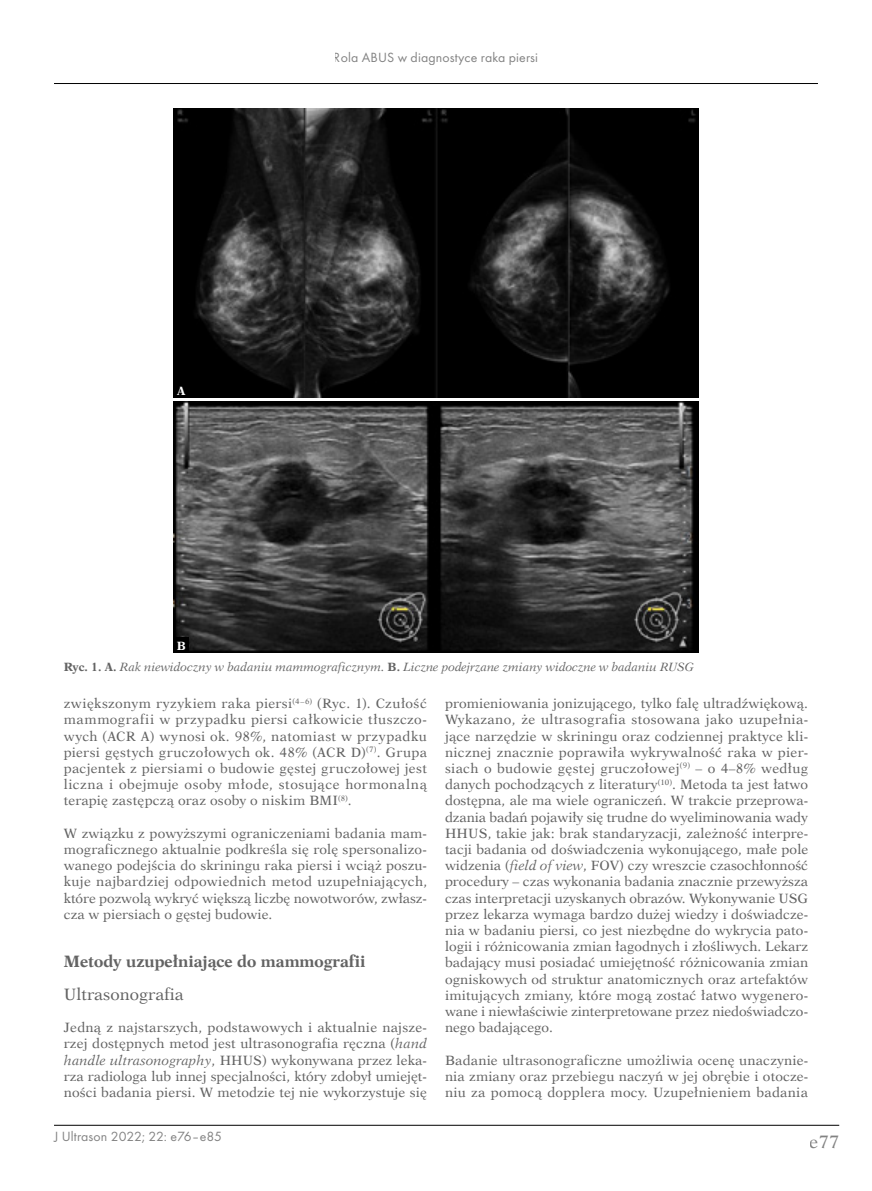
<style>
.page{position:relative;width:872px;height:1191px;background:#fff}
.page>*{position:absolute;margin:0;border:0;box-sizing:border-box;transform-origin:0 0}
.t1{font:18px "Dutch 823 EU Normal";color:#636363}
._1st_Srodtytul_PL_An{font:16.5px "Dutch 823 EU Bold";color:#636363}
._2st_Srodtytul_PL_An{font:16.5px "Dutch 823 EU Normal";color:#636363}
.t2{font:13.8px "Futura TCE";letter-spacing:.01em;color:#636363}
.BPL_-_Body_PL{font:13.5px/16.2px "Dutch 823 EU Normal";letter-spacing:.005em;color:#636363;text-align:justify}
.Podpis_zdjec_rys_PL{font:12px "Dutch 823 EU Italic";color:#636363}
.Normalny{font:12px "Dutch 823 EU Bold";color:#fff}
.s1{font-family:"Dutch 823 EU Bold"}
.s2{font-family:"Dutch 823 EU Italic"}
</style>
<div class="page">
<hr style="left:54px;top:1125px;width:785px;height:1px;background:#000">
<hr style="left:54px;top:83px;width:764px;height:1px;background:#000">
<img style="left:173px;top:108px;width:525px;height:290px">
<div style="left:173px;top:382px;width:16px;height:16px;background:#000"></div>
<img style="left:173px;top:402px;width:525px;height:251px">
<div style="left:173px;top:637px;width:16px;height:16px;background:#000"></div>
<p class="Normalny" style="left:177px;top:383px;width:10px">A</p>
<p class="Normalny" style="left:177px;top:638px;width:11px">B</p>
<p class="t2" style="left:334px;top:49px;width:206px">Rola ABUS w diagnostyce raka piersi</p>
<p class="Podpis_zdjec_rys_PL" style="left:64px;top:659px;width:632px"><span class="s1">Ryc. 1. A.</span> Rak niewidoczny w badaniu mammograficznym. <span class="s1">B.</span> Liczne podejrzane zmiany widoczne w badaniu RUSG</p>
<p class="BPL_-_Body_PL" style="left:64px;top:695px;width:365px">zwiększonym ryzykiem raka piersi<sup>(4–6)</sup> (Ryc. 1). Czułość mammografii w przypadku piersi całkowicie tłuszczo&shy;wych (ACR A) wynosi ok. 98%, natomiast w przypadku piersi gęstych gruczołowych ok. 48% (ACR D)<sup>(7)</sup>. Grupa pacjentek z piersiami o budowie gęstej gruczołowej jest liczna i obejmuje osoby młode, stosujące hormonalną terapię zastępczą oraz osoby o niskim BMI<sup>(8)</sup>.</p>
<p class="BPL_-_Body_PL" style="left:64px;top:825px;width:365px">W związku z powyższymi ograniczeniami badania mam&shy;mograficznego aktualnie podkreśla się rolę spersonalizo&shy;wanego podejścia do skriningu raka piersi i wciąż poszu&shy;kuje najbardziej odpowiednich metod uzupełniających, które pozwolą wykryć większą liczbę nowotworów, zwłasz&shy;cza w piersiach o gęstej budowie.</p>
<p class="_1st_Srodtytul_PL_An" style="left:64px;top:951px;width:303px">Metody uzupełniające do mammografii</p>
<p class="_2st_Srodtytul_PL_An" style="left:64px;top:984px;width:121px">Ultrasonografia</p>
<p class="BPL_-_Body_PL" style="left:64px;top:1019px;width:365px">Jedną z najstarszych, podstawowych i aktualnie najsze&shy;rzej dostępnych metod jest ultrasonografia ręczna (<span class="s2">hand handle ultrasonography</span>, HHUS) wykonywana przez leka&shy;rza radiologa lub innej specjalności, który zdobył umiejęt&shy;ności badania piersi. W metodzie tej nie wykorzystuje się</p>
<p class="t2" style="left:54px;top:1128px;width:170px">J Ultrason 2022; 22: e76–e85</p>
<p class="BPL_-_Body_PL" style="left:445px;top:695px;width:365px">promieniowania jonizującego, tylko falę ultradźwiękową.<br>Wykazano, że ultrasografia stosowana jako uzupełnia&shy;jące narzędzie w skriningu oraz codziennej praktyce kli&shy;nicznej znacznie poprawiła wykrywalność raka w pier&shy;siach o budowie gęstej gruczołowej<sup>(9)</sup> – o 4–8% według danych pochodzących z literatury<sup>(10)</sup>. Metoda ta jest łatwo dostępna, ale ma wiele ograniczeń. W trakcie przeprowa&shy;dzania badań pojawiły się trudne do wyeliminowania wady HHUS, takie jak: brak standaryzacji, zależność interpre&shy;tacji badania od doświadczenia wykonującego, małe pole widzenia (<span class="s2">field of view</span>, FOV) czy wreszcie czasochłonność procedury – czas wykonania badania znacznie przewyższa czas interpretacji uzyskanych obrazów. Wykonywanie USG przez lekarza wymaga bardzo dużej wiedzy i doświadcze&shy;nia w badaniu piersi, co jest niezbędne do wykrycia pato&shy;logii i różnicowania zmian łagodnych i złośliwych. Lekarz badający musi posiadać umiejętność różnicowania zmian ogniskowych od struktur anatomicznych oraz artefaktów imitujących zmiany, które mogą zostać łatwo wygenero&shy;wane i niewłaściwie zinterpretowane przez niedoświadczo&shy;nego badającego.</p>
<p class="BPL_-_Body_PL" style="left:445px;top:1052px;width:365px">Badanie ultrasonograficzne umożliwia ocenę unaczynie&shy;nia zmiany oraz przebiegu naczyń w jej obrębie i otocze&shy;niu za pomocą dopplera mocy. Uzupełnieniem badania</p>
<h1 class="t1" style="left:809px;top:1131px;width:31px">e77</h1>
</div>
